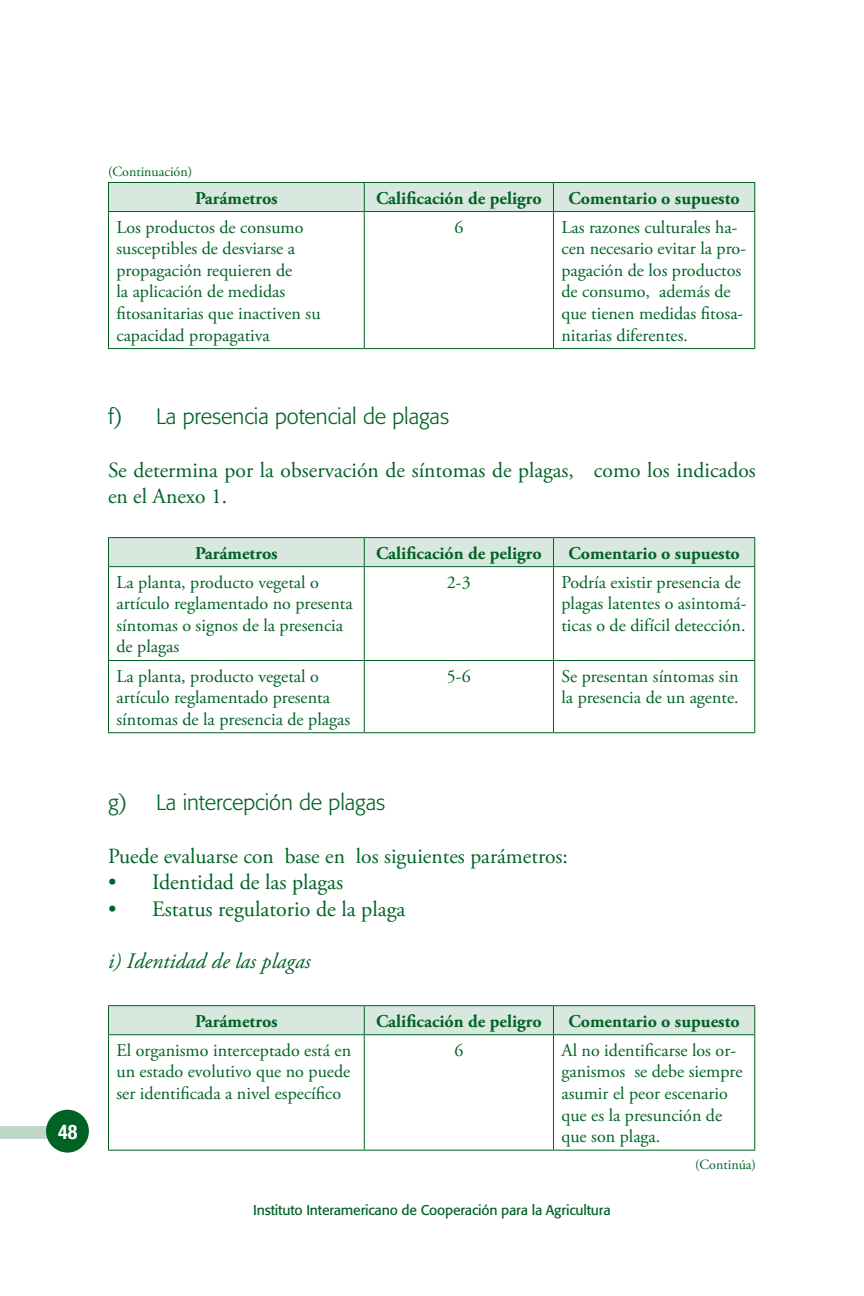
<style>
.page{position:relative;width:864px;height:1296px;background:#fff}
.page>*{position:absolute;margin:0;border:0;box-sizing:border-box;transform-origin:0 0}
.t1{font:300 22px "Formata";letter-spacing:-.005em;color:#006325}
.t2{font:22px "Adobe Garamond Pro";color:#006325}
.t3{font:italic 22px "Adobe Garamond Pro";color:#006325}
.t4{font:21.6px/26px "Adobe Garamond Pro";color:#006325}
.t5{font:700 condensed 20px "Helvetica Neue";color:#fff}
.t6{font:18px/21.6px "Adobe Garamond Pro";color:#006325}
.t7{font:700 18px "Adobe Garamond Pro";color:#006325}
.t8{font:14px "Formata";letter-spacing:-.015em;color:#006325}
.t9{font:14px "Adobe Garamond Pro";color:#006325}
</style>
<div class="page">
<div style="left:0;top:1126px;width:84px;height:13px;background:#bfd8c8"></div>
<div style="left:46px;top:1110px;width:43px;height:43px;background:#006325;border-radius:50%"></div>
<div style="left:108px;top:182px;width:647px;height:29px;background:#d9e8de"></div>
<hr style="left:108px;top:211px;width:256px;height:1px;background:#006325">
<hr style="left:364px;top:211px;width:189px;height:1px;background:#006325">
<hr style="left:553px;top:211px;width:202px;height:1px;background:#006325">
<hr style="left:108px;top:212px;width:1px;height:136px;background:#006325">
<hr style="left:364px;top:212px;width:1px;height:136px;background:#006325">
<hr style="left:553px;top:212px;width:1px;height:136px;background:#006325">
<hr style="left:754px;top:212px;width:1px;height:136px;background:#006325">
<hr style="left:108px;top:348px;width:256px;height:1px;background:#006325">
<hr style="left:364px;top:348px;width:189px;height:1px;background:#006325">
<hr style="left:553px;top:348px;width:202px;height:1px;background:#006325">
<hr style="left:108px;top:537px;width:256px;height:1px;background:#006325">
<hr style="left:364px;top:537px;width:189px;height:1px;background:#006325">
<hr style="left:553px;top:537px;width:202px;height:1px;background:#006325">
<div style="left:108px;top:538px;width:647px;height:28px;background:#d9e8de"></div>
<hr style="left:108px;top:566px;width:256px;height:1px;background:#006325">
<hr style="left:108px;top:567px;width:1px;height:93px;background:#006325">
<hr style="left:364px;top:566px;width:189px;height:1px;background:#006325">
<hr style="left:364px;top:567px;width:1px;height:93px;background:#006325">
<hr style="left:553px;top:566px;width:202px;height:1px;background:#006325">
<hr style="left:553px;top:567px;width:1px;height:93px;background:#006325">
<hr style="left:754px;top:567px;width:1px;height:93px;background:#006325">
<hr style="left:108px;top:660px;width:256px;height:1px;background:#006325">
<hr style="left:108px;top:661px;width:1px;height:71px;background:#006325">
<hr style="left:364px;top:660px;width:189px;height:1px;background:#006325">
<hr style="left:364px;top:661px;width:1px;height:71px;background:#006325">
<hr style="left:553px;top:660px;width:202px;height:1px;background:#006325">
<hr style="left:553px;top:661px;width:1px;height:71px;background:#006325">
<hr style="left:754px;top:661px;width:1px;height:71px;background:#006325">
<hr style="left:108px;top:732px;width:256px;height:1px;background:#006325">
<hr style="left:364px;top:732px;width:189px;height:1px;background:#006325">
<hr style="left:553px;top:732px;width:202px;height:1px;background:#006325">
<hr style="left:108px;top:1035px;width:1px;height:115px;background:#006325">
<hr style="left:364px;top:1035px;width:1px;height:115px;background:#006325">
<hr style="left:553px;top:1035px;width:1px;height:115px;background:#006325">
<hr style="left:754px;top:1035px;width:1px;height:115px;background:#006325">
<hr style="left:108px;top:1005px;width:256px;height:1px;background:#006325">
<hr style="left:364px;top:1005px;width:189px;height:1px;background:#006325">
<hr style="left:553px;top:1005px;width:202px;height:1px;background:#006325">
<div style="left:108px;top:1006px;width:647px;height:28px;background:#d9e8de"></div>
<hr style="left:108px;top:1034px;width:256px;height:1px;background:#006325">
<hr style="left:364px;top:1034px;width:189px;height:1px;background:#006325">
<hr style="left:553px;top:1034px;width:202px;height:1px;background:#006325">
<hr style="left:108px;top:1150px;width:256px;height:1px;background:#006325">
<hr style="left:364px;top:1150px;width:189px;height:1px;background:#006325">
<hr style="left:553px;top:1150px;width:202px;height:1px;background:#006325">
<p class="t5" style="left:58px;top:1119px;width:21px">48</p>
<p class="t9" style="left:108px;top:163px;width:86px">(Continuación)</p>
<p class="t7" style="left:195px;top:187px;width:84px">Parámetros</p>
<p class="t7" style="left:376px;top:187px;width:167px">Calificación de peligro</p>
<p class="t7" style="left:568px;top:187px;width:173px">Comentario o supuesto</p>
<p class="t6" style="left:116px;top:217px;width:206px">Los productos de consumo susceptibles de desviarse a propagación requieren de<br>la aplicación de medidas fitosanitarias que inactiven su capacidad propagativa</p>
<p class="t6" style="left:454px;top:217px;width:10px">6</p>
<p class="t6" style="left:561px;top:217px;width:186px">Las razones culturales ha&shy;cen necesario evitar la pro&shy;pagación de los productos de consumo, además de que tienen medidas fitosa&shy;nitarias diferentes.</p>
<p class="t1" style="left:108px;top:404px;width:343px">f) La presencia potencial de plagas</p>
<p class="t4" style="left:108px;top:458px;width:649px">Se determina por la observación de síntomas de plagas, como los indicados en el Anexo 1.</p>
<p class="t7" style="left:195px;top:542px;width:84px">Parámetros</p>
<p class="t7" style="left:376px;top:542px;width:167px">Calificación de peligro</p>
<p class="t7" style="left:568px;top:542px;width:173px">Comentario o supuesto</p>
<p class="t6" style="left:116px;top:572px;width:238px">La planta, producto vegetal o artículo reglamentado no presenta síntomas o signos de la presencia de plagas</p>
<p class="t6" style="left:447px;top:572px;width:25px">2-3</p>
<p class="t6" style="left:561px;top:572px;width:187px">Podría existir presencia de plagas latentes o asintomá&shy;ticas o de difícil detección.</p>
<p class="t6" style="left:116px;top:666px;width:235px">La planta, producto vegetal o artículo reglamentado presenta síntomas de la presencia de plagas</p>
<p class="t6" style="left:447px;top:666px;width:25px">5-6</p>
<p class="t6" style="left:561px;top:666px;width:179px">Se presentan síntomas sin la presencia de un agente.</p>
<p class="t1" style="left:108px;top:790px;width:279px">g) La intercepción de plagas</p>
<p class="t4" style="left:108px;top:844px;width:462px">Puede evaluarse con base en los siguientes parámetros:</p>
<p class="t2" style="left:108px;top:869px;width:237px">• Identidad de las plagas</p>
<p class="t2" style="left:108px;top:895px;width:299px">• Estatus regulatorio de la plaga</p>
<p class="t3" style="left:108px;top:948px;width:204px">i) Identidad de las plagas</p>
<p class="t7" style="left:195px;top:1011px;width:84px">Parámetros</p>
<p class="t7" style="left:376px;top:1011px;width:167px">Calificación de peligro</p>
<p class="t7" style="left:568px;top:1011px;width:173px">Comentario o supuesto</p>
<p class="t6" style="left:116px;top:1040px;width:236px;text-align:justify">El organismo interceptado está en un estado evolutivo que no puede ser identificada a nivel específico</p>
<p class="t6" style="left:454px;top:1040px;width:10px">6</p>
<p class="t6" style="left:561px;top:1040px;width:183px">Al no identificarse los or&shy;ganismos se debe siempre asumir el peor escenario que es la presunción de que son plaga.</p>
<p class="t8" style="left:253px;top:1202px;width:359px">Instituto Interamericano de Cooperación para la Agricultura</p>
<p class="t9" style="left:695px;top:1156px;width:62px">(Continúa)</p>
</div>
